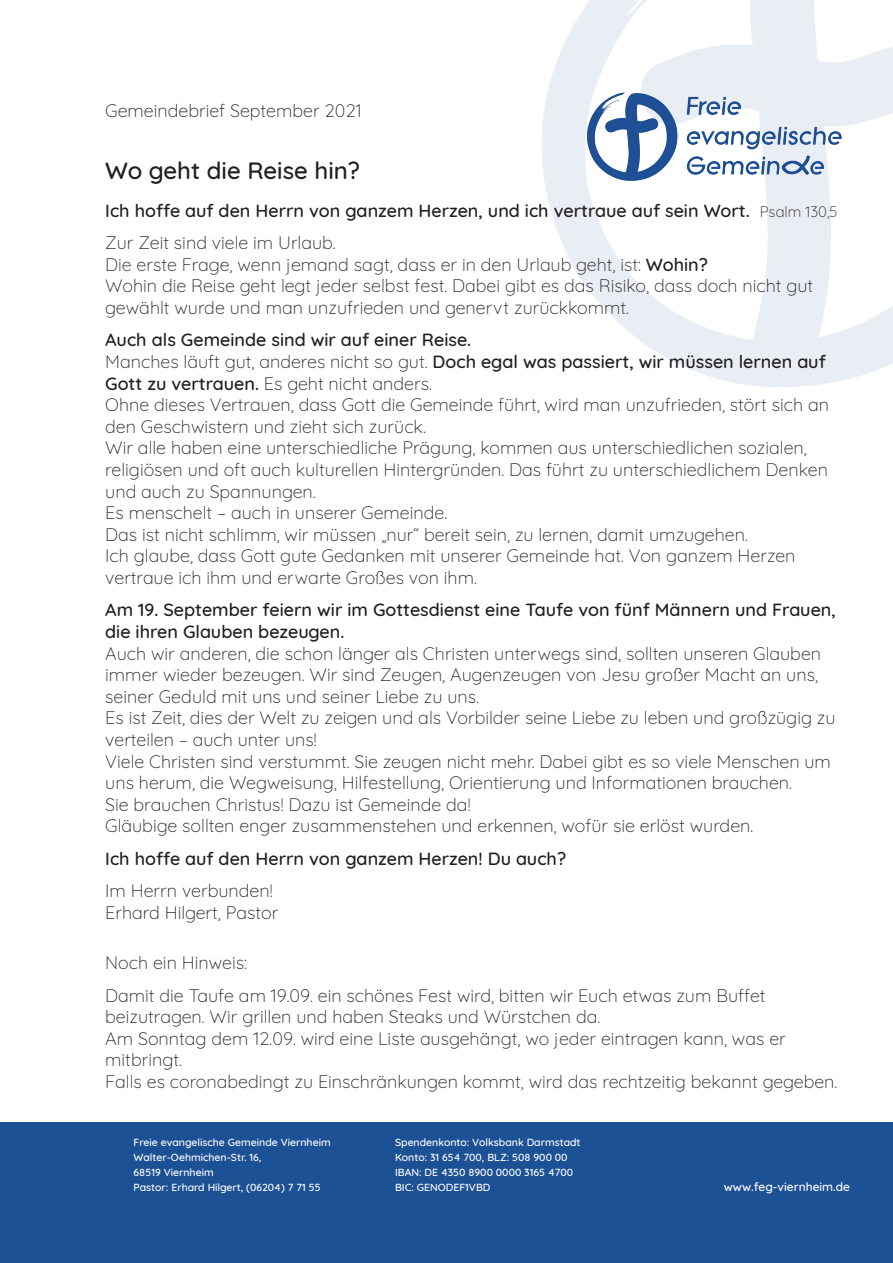
<style>
.page{position:relative;width:893px;height:1263px;background:#fff}
.page>*{position:absolute;margin:0;border:0;box-sizing:border-box;transform-origin:0 0}
.t1{font:500 24px "Quicksand";color:#231f20}
.t2{font:300 18px/21.6px "Quicksand";color:#231f20}
.t3{font:500 18px/32.4px "Quicksand";color:#231f20}
.t4{font:500 12px "Quicksand";color:#fff}
.t5{font:500 10.5px/15px "Quicksand";color:#fff}
.s1{font-weight:300;font-size:15px}
.s2{font-weight:300}
.s3{font-weight:500}
</style>
<div class="page">
<div style="left:0;top:1123px;width:893px;height:140px;background:#1d5196"></div>
<img style="left:583px;top:86px;width:267px;height:99px">
<p class="t2" style="left:105px;top:97px;width:258px">Gemeindebrief September 2021</p>
<h1 class="t1" style="left:105px;top:151px;width:256px">Wo geht die Reise hin?</h1>
<p class="t3" style="left:105px;top:192px;width:734px">Ich hoffe auf den Herrn von ganzem Herzen, und ich vertraue auf sein Wort. <span class="s1">Psalm 130,5<br></span><span class="s2">Zur Zeit sind viele im Urlaub.</span></p>
<p class="t2" style="left:105px;top:252px;width:709px">Die erste Frage, wenn jemand sagt, dass er in den Urlaub geht, ist: <span class="s3">Wohin?<br></span>Wohin die Reise geht legt jeder selbst fest. Dabei gibt es das Risiko, dass doch nicht gut gewählt wurde und man unzufrieden und genervt zurückkommt.</p>
<p class="t2" style="left:105px;top:327px;width:725px"><span class="s3">Auch als Gemeinde sind wir auf einer Reise.<br></span>Manches läuft gut, anderes nicht so gut. <span class="s3">Doch egal was passiert, wir müssen lernen auf Gott zu vertrauen.</span> Es geht nicht anders.<br>Ohne dieses Vertrauen, dass Gott die Gemeinde führt, wird man unzufrieden, stört sich an den Geschwistern und zieht sich zurück.<br>Wir alle haben eine unterschiedliche Prägung, kommen aus unterschiedlichen sozialen, religiösen und oft auch kulturellen Hintergründen. Das führt zu unterschiedlichem Denken und auch zu Spannungen.<br>Es menschelt – auch in unserer Gemeinde.<br>Das ist nicht schlimm, wir müssen „nur“ bereit sein, zu lernen, damit umzugehen.<br>Ich glaube, dass Gott gute Gedanken mit unserer Gemeinde hat. Von ganzem Herzen vertraue ich ihm und erwarte Großes von ihm.</p>
<p class="t3" style="left:105px;top:597px;width:732px;line-height:21.6px">Am 19. September feiern wir im Gottesdienst eine Taufe von fünf Männern und Frauen, die ihren Glauben bezeugen.</p>
<p class="t2" style="left:105px;top:640px;width:732px">Auch wir anderen, die schon länger als Christen unterwegs sind, sollten unseren Glauben immer wieder bezeugen. Wir sind Zeugen, Augenzeugen von Jesu großer Macht an uns, seiner Geduld mit uns und seiner Liebe zu uns.<br>Es ist Zeit, dies der Welt zu zeigen und als Vorbilder seine Liebe zu leben und großzügig zu verteilen – auch unter uns!<br>Viele Christen sind verstummt. Sie zeugen nicht mehr. Dabei gibt es so viele Menschen um uns herum, die Wegweisung, Hilfestellung, Orientierung und Informationen brauchen.<br>Sie brauchen Christus! Dazu ist Gemeinde da!<br>Gläubige sollten enger zusammenstehen und erkennen, wofür sie erlöst wurden.</p>
<p class="t3" style="left:105px;top:840px;width:462px">Ich hoffe auf den Herrn von ganzem Herzen! Du auch?</p>
<p class="t2" style="left:105px;top:878px;width:175px">Im Herrn verbunden!<br>Erhard Hilgert, Pastor</p>
<p class="t2" style="left:105px;top:945px;width:662px;line-height:32.4px">Noch ein Hinweis:<br>Damit die Taufe am 19.09. ein schönes Fest wird, bitten wir Euch etwas zum Buffet</p>
<p class="t2" style="left:105px;top:1004px;width:734px">beizutragen. Wir grillen und haben Steaks und Würstchen da.<br>Am Sonntag dem 12.09. wird eine Liste ausgehängt, wo jeder eintragen kann, was er mitbringt.<br>Falls es coronabedingt zu Einschränkungen kommt, wird das rechtzeitig bekannt gegeben.</p>
<p class="t5" style="left:134px;top:1134px;width:199px">Freie evangelische Gemeinde Viernheim<br>Walter-Oehmichen-Str. 16,<br>68519 Viernheim<br>Pastor: Erhard Hilgert, (06204) 7 71 55</p>
<p class="t5" style="left:395px;top:1134px;width:187px">Spendenkonto: Volksbank Darmstadt<br>Konto: 31 654 700, BLZ: 508 900 00<br>IBAN: DE 4350 8900 0000 3165 4700<br>BIC: GENODEF1VBD</p>
<p class="t4" style="left:724px;top:1177px;width:128px">www.feg-viernheim.de</p>
</div>
